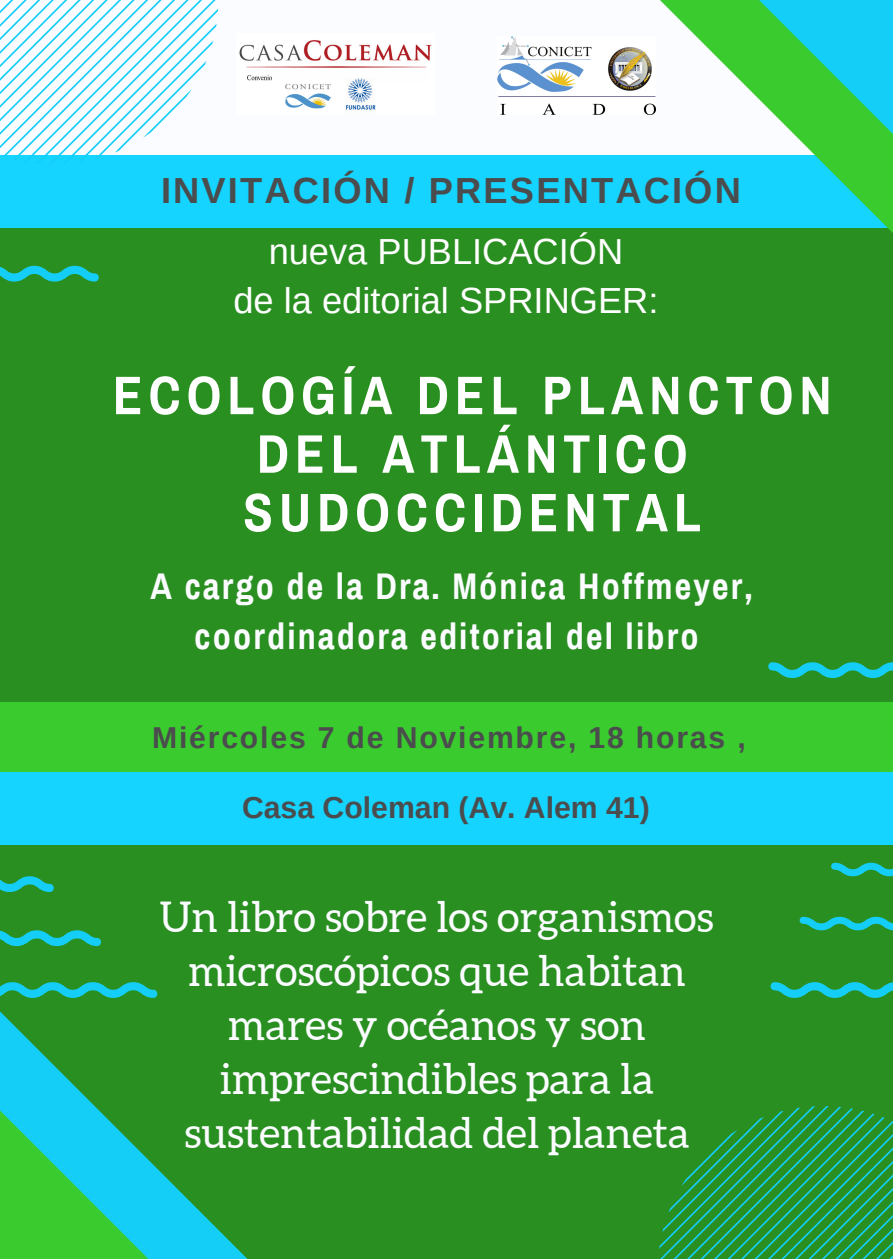
<style>
.page{position:relative;width:893px;height:1259px;background:#298f20}
.page>*{position:absolute;margin:0;border:0;box-sizing:border-box;transform-origin:0 0}
.t1{font:700 54.3px/58.5px "Archivo Narrow";letter-spacing:.11em;color:#fff;text-align:center}
.t2{font:42.3px/54px "Aleo";color:#fbfcff;text-align:center}
.t3{font:700 36.3px/49.5px "Archivo Narrow";letter-spacing:.06em;color:#fbfcff;text-align:center}
.t4{font:36.3px/49.5px "Arimo";color:#fff;text-align:center}
.t5{font:700 36.3px "Arimo";letter-spacing:.06em;color:#4b4c4d}
.t6{font:700 30.3px "Arimo";letter-spacing:.06em;color:#4b4c4d}
.t7{font:700 30.3px "Arimo";color:#4b4c4d}
</style>
<div class="page">
<div style="left:12px;top:0;width:866px;height:150px;background:#fbfcff"></div>
<div style="left:12px;top:149px;width:866px;height:24px;background:#fbfcff"></div>
<div style="left:0;top:155px;width:893px;height:72px;background:#15d4ff"></div>
<div style="left:0;top:703px;width:893px;height:72px;background:#3acc2e"></div>
<svg style="left:0;top:1011px;width:248px;height:248px"></svg>
<svg style="left:0;top:1110px;width:167px;height:149px;background:#26c78c"></svg>
<svg style="left:658px;top:0;width:235px;height:233px"></svg>
<svg style="left:743px;top:0;width:150px;height:173px"></svg>
<svg style="left:659px;top:1106px;width:234px;height:153px"></svg>
<svg style="left:0;top:0;width:218px;height:155px"></svg>
<svg style="left:800px;top:917px;width:93px;height:13px"></svg>
<svg style="left:0;top:266px;width:99px;height:15px"></svg>
<div style="left:0;top:772px;width:893px;height:72px;background:#15d4ff"></div>
<svg style="left:0;top:930px;width:101px;height:16px"></svg>
<svg style="left:770px;top:982px;width:123px;height:16px"></svg>
<svg style="left:0;top:982px;width:157px;height:16px"></svg>
<svg style="left:0;top:876px;width:54px;height:16px"></svg>
<svg style="left:831px;top:862px;width:62px;height:14px"></svg>
<svg style="left:768px;top:662px;width:125px;height:16px"></svg>
<img style="left:498px;top:36px;width:157px;height:79px">
<img style="left:239px;top:40px;width:193px;height:70px">
<p class="t5" style="left:161px;top:170px;width:581px">INVITACIÓN / PRESENTACIÓN</p>
<p class="t4" style="left:233px;top:226px;width:426px">nueva PUBLICACIÓN<br>de la editorial SPRINGER:</p>
<p class="t1" style="left:113px;top:367px;width:720px">ECOLOGÍA DEL PLANCTON<br>DEL ATLÁNTICO<br>SUDOCCIDENTAL</p>
<p class="t3" style="left:150px;top:562px;width:604px">A cargo de la Dra. Mónica Hoffmeyer, coordinadora editorial del libro</p>
<p class="t6" style="left:152px;top:720px;width:595px">Miércoles 7 de Noviembre, 18 horas ,</p>
<p class="t7" style="left:242px;top:790px;width:409px">Casa Coleman (Av. Alem 41)</p>
<p class="t2" style="left:160px;top:889px;width:555px">Un libro sobre los organismos microscópicos que habitan mares y océanos y son imprescindibles para la sustentabilidad del planeta</p>
</div>
